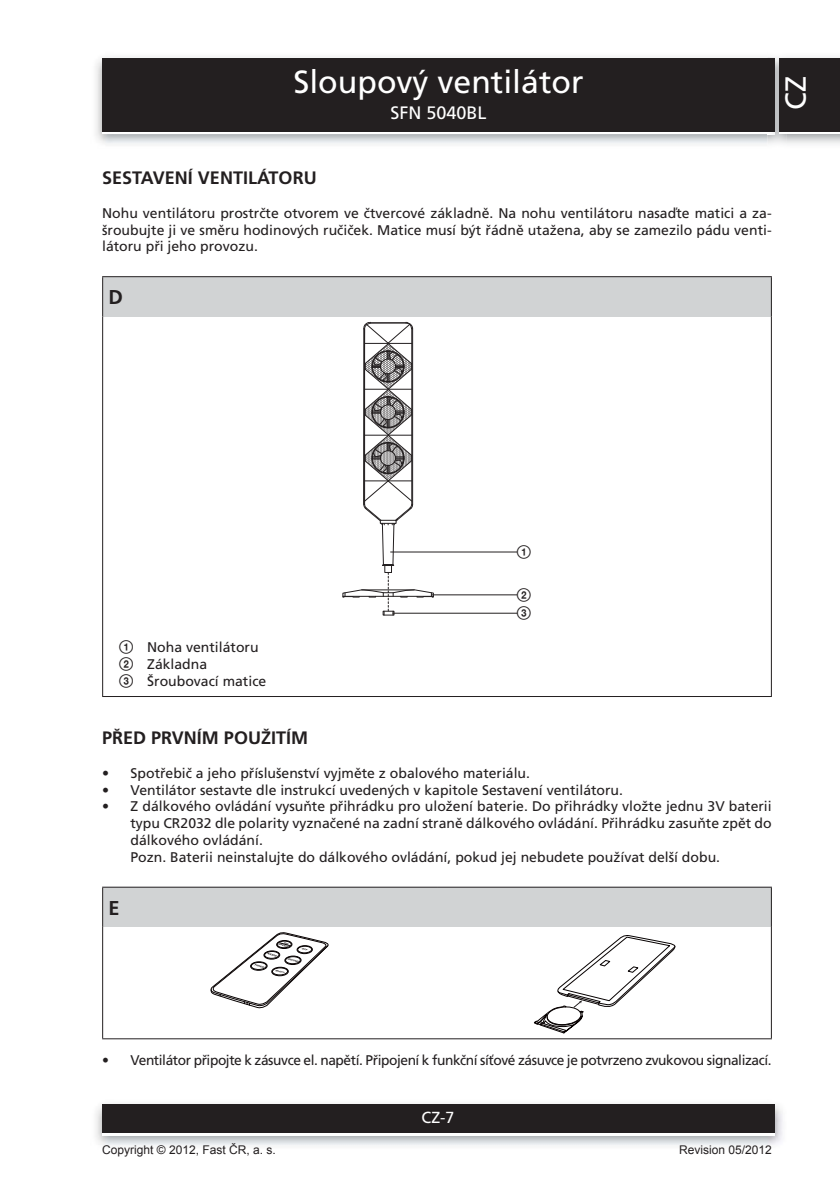
<style>
.page{position:relative;width:840px;height:1191px;background:#fff}
.page>*{position:absolute;margin:0;border:0;box-sizing:border-box;transform-origin:0 0}
.t1{font:32px "Frutiger CE";color:#fff}
.t2{font:29px "Frutiger CE";color:#fff}
.t3{font:700 20px "Frutiger CE";color:#231f20}
.t4{font:700 18px "Frutiger CE";color:#231f20}
.t5{font:18px "Frutiger CE";color:#fff}
.t6{font:16px "Frutiger CE";color:#fff}
.t7{font:14px/16.8px "Frutiger CE";color:#231f20}
.t8{font:14px "Frutiger CE";letter-spacing:-.03em;color:#231f20}
.t9{font:14px/18.4px "Zz 3";color:#231f20}
.t10{font:12px "Arial";color:#231f20}
.s1{font-family:"Zz 3"}
</style>
<div class="page">
<div style="left:102px;top:61px;width:672px;height:73px;background:linear-gradient(to right,#231f20,#231f20)"></div>
<div style="left:102px;top:58px;width:672px;height:73px;background:#231f20"></div>
<img style="left:96px;top:1104px;width:687px;height:41px">
<div style="left:102px;top:1107px;width:672px;height:28px;background:linear-gradient(to right,#fff,#fff)"></div>
<div style="left:102px;top:1104px;width:672px;height:28px;background:#231f20"></div>
<img style="left:767px;top:54px;width:18px;height:93px">
<svg style="left:767px;top:131px;width:7px;height:3px"></svg>
<img style="left:767px;top:58px;width:7px;height:3px">
<img style="left:767px;top:61px;width:7px;height:70px">
<div style="left:778px;top:61px;width:61px;height:73px;background:linear-gradient(to right,#231f20,#231f20)"></div>
<div style="left:778px;top:58px;width:61px;height:73px;background:#231f20"></div>
<div style="left:103px;top:277px;width:668px;height:39px;background:#d1d3d4"></div>
<hr style="left:102px;top:276px;width:669px;height:1px;background:#231f20">
<hr style="left:102px;top:277px;width:1px;height:39px;background:#231f20">
<hr style="left:770px;top:277px;width:1px;height:39px;background:#231f20">
<hr style="left:102px;top:316px;width:1px;height:380px;background:#231f20">
<hr style="left:770px;top:316px;width:1px;height:380px;background:#231f20">
<hr style="left:102px;top:696px;width:669px;height:1px;background:#231f20">
<svg style="left:363px;top:322px;width:50px;height:244px"></svg>
<svg style="left:342px;top:572px;width:91px;height:43px"></svg>
<hr style="left:390px;top:551px;width:127px;height:1px;background:#231f20">
<hr style="left:431px;top:594px;width:86px;height:1px;background:#231f20">
<hr style="left:392px;top:612px;width:125px;height:1px;background:#231f20">
<div style="left:103px;top:887px;width:668px;height:40px;background:#d1d3d4"></div>
<hr style="left:102px;top:886px;width:335px;height:1px;background:#231f20">
<hr style="left:102px;top:887px;width:1px;height:40px;background:#231f20">
<hr style="left:437px;top:886px;width:334px;height:1px;background:#231f20">
<hr style="left:770px;top:887px;width:1px;height:40px;background:#231f20">
<hr style="left:102px;top:927px;width:1px;height:111px;background:#231f20">
<hr style="left:770px;top:927px;width:1px;height:111px;background:#231f20">
<hr style="left:102px;top:1038px;width:669px;height:1px;background:#231f20">
<svg style="left:211px;top:932px;width:117px;height:76px"></svg>
<svg style="left:533px;top:935px;width:141px;height:99px"></svg>
<h1 class="t1" style="left:293px;top:67px;width:291px">Sloupový ventilátor</h1>
<p class="t5" style="left:390px;top:104px;width:98px">SFN 5040BL</p>
<h2 class="t2" style="left:781px;top:110px;width:35px;rotate:-90deg">CZ</h2>
<p class="t4" style="left:102px;top:169px;width:216px">SESTAVENÍ VENTILÁTORU</p>
<p class="t7" style="left:102px;top:205px;width:670px;text-align:justify">Nohu ventilátoru prostrčte otvorem ve čtvercové základně. Na nohu ventilátoru nasaďte matici a za&shy;šroubujte ji ve směru hodinových ručiček. Matice musí být řádně utažena, aby se zamezilo pádu venti&shy;látoru při jeho provozu.</p>
<h3 class="t3" style="left:108px;top:288px;width:16px">D</h3>
<p class="t7" style="left:119px;top:639px;width:149px"><span class="s1">1</span> Noha ventilátoru<br><span class="s1">2</span> Základna<br><span class="s1">3</span> Šroubovací matice</p>
<p class="t9" style="left:516px;top:543px;width:16px">1</p>
<p class="t9" style="left:516px;top:586px;width:16px">2<br>3</p>
<p class="t4" style="left:102px;top:729px;width:207px">PŘED PRVNÍM POUŽITÍM</p>
<p class="t7" style="left:102px;top:765px;width:429px">• Spotřebič a jeho příslušenství vyjměte z obalového materiálu.</p>
<p class="t7" style="left:102px;top:782px;width:522px">• Ventilátor sestavte dle instrukcí uvedených v kapitole Sestavení ventilátoru.</p>
<p class="t7" style="left:130px;top:799px;width:642px;text-indent:-28px">• Z dálkového ovládání vysuňte přihrádku pro uložení baterie. Do přihrádky vložte jednu 3V baterii typu CR2032 dle polarity vyznačené na zadní straně dálkového ovládání. Přihrádku zasuňte zpět do dálkového ovládání.<br>Pozn. Baterii neinstalujte do dálkového ovládání, pokud jej nebudete používat delší dobu.</p>
<h3 class="t3" style="left:108px;top:898px;width:13px">E</h3>
<p class="t8" style="left:102px;top:1053px;width:670px">• Ventilátor připojte k zásuvce el. napětí. Připojení k funkční síťové zásuvce je potvrzeno zvukovou signalizací.</p>
<p class="t6" style="left:421px;top:1110px;width:34px">CZ-7</p>
<p class="t10" style="left:102px;top:1143px;width:175px">Copyright © 2012, Fast ČR, a. s.</p>
<p class="t10" style="left:678px;top:1143px;width:94px">Revision 05/2012</p>
</div>
